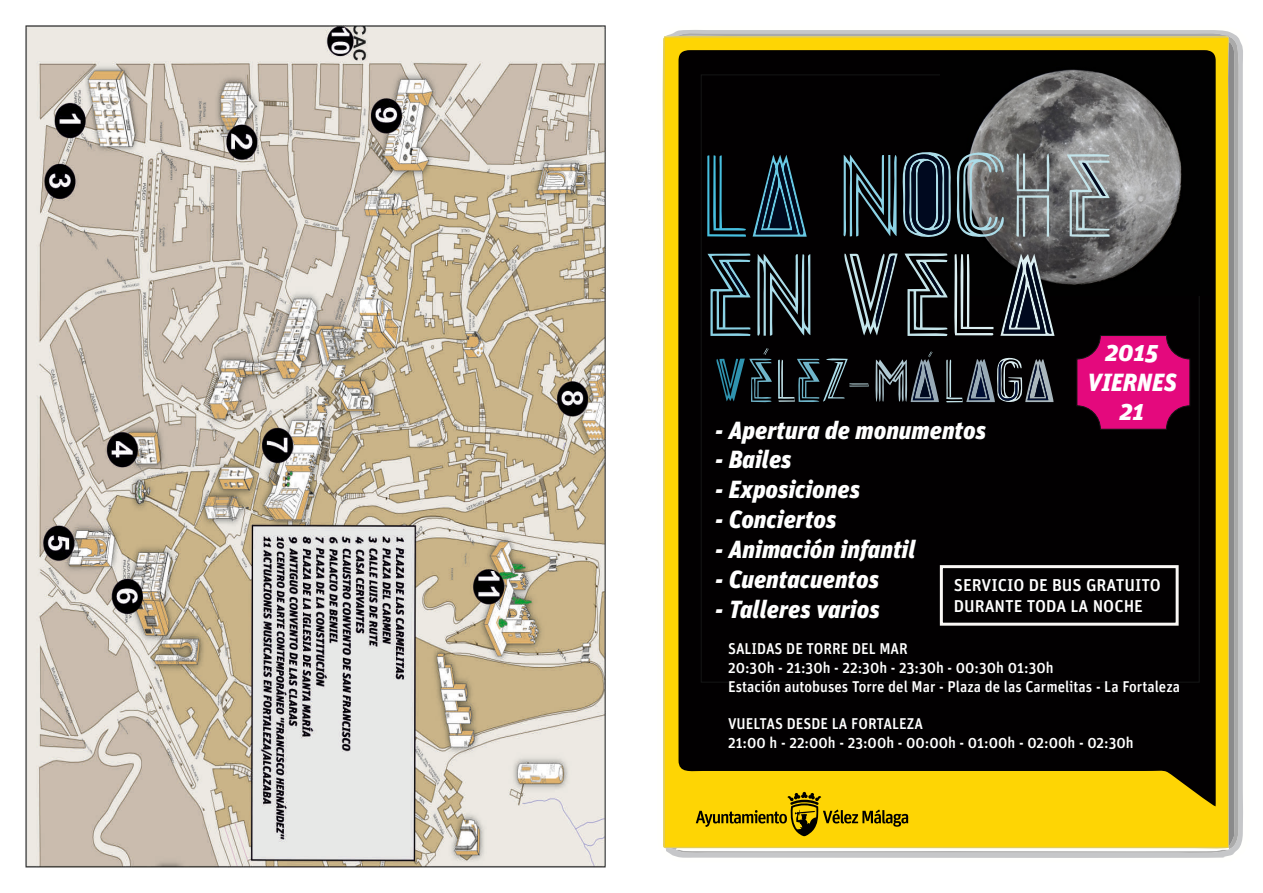
<style>
.page{position:relative;width:1263px;height:893px;background:#fff}
.page>*{position:absolute;margin:0;border:0;box-sizing:border-box;transform-origin:0 0}
.t1{font:italic 900 24.75px/29.8px "Unit";color:#fff;text-align:center}
.t2{font:500 17.1px/20.7px "Unit";color:#fff}
.t3{font:500 15.6px/18.8px "Unit";color:#fff;scale:.96 1}
</style>
<div class="page">
<svg style="left:665px;top:33px;width:575px;height:821px;background:#76640f"></svg>
<svg style="left:1227px;top:41px;width:7px;height:806px;background:#a49d76"></svg>
<div style="left:700px;top:74px;width:500px;height:609px;background:#020001"></div>
<svg style="left:696px;top:792px;width:212px;height:44px;background:#d2b003"></svg>
<img style="left:940px;top:55px;width:270px;height:240px">
<svg style="left:843px;top:150px;width:161px;height:93px;background:#36444b"></svg>
<svg style="left:1016px;top:153px;width:34px;height:84px;background:#797f81"></svg>
<svg style="left:843px;top:252px;width:55px;height:84px;background:#2d3337"></svg>
<svg style="left:954px;top:252px;width:40px;height:84px;background:#2f3233"></svg>
<svg style="left:706px;top:155px;width:41px;height:82px;background:#0f242b"></svg>
<svg style="left:753px;top:155px;width:54px;height:82px;background:#172f3e"></svg>
<svg style="left:1000px;top:254px;width:54px;height:82px;background:#3f464f"></svg>
<svg style="left:707px;top:253px;width:103px;height:84px;background:#2a383d"></svg>
<svg style="left:905px;top:253px;width:43px;height:84px;background:#363e41"></svg>
<svg style="left:1067px;top:153px;width:44px;height:84px;background:#868e90"></svg>
<svg style="left:938px;top:564px;width:242px;height:63px;background:#1e1c1d"></svg>
<svg style="left:1076px;top:335px;width:114px;height:95px;background:#b70765"></svg>
<svg style="left:778px;top:358px;width:91px;height:44px;background:#1e282b"></svg>
<svg style="left:946px;top:356px;width:107px;height:48px;background:#363c43"></svg>
<svg style="left:716px;top:348px;width:56px;height:55px;background:#14282f"></svg>
<svg style="left:875px;top:351px;width:64px;height:51px;background:#363c42"></svg>
<img style="left:26px;top:26px;width:580px;height:841px">
<h1 class="t1" style="left:1087px;top:340px;width:91px">2015<br>VIERNES<br>21</h1>
<h1 class="t1" style="left:715px;top:418px;width:272px">- Apertura de monumentos</h1>
<h1 class="t1" style="left:715px;top:448px;width:78px">- Bailes</h1>
<h1 class="t1" style="left:715px;top:478px;width:146px">- Exposiciones</h1>
<h1 class="t1" style="left:715px;top:508px;width:123px">- Conciertos</h1>
<h1 class="t1" style="left:715px;top:538px;width:202px">- Animación infantil</h1>
<h1 class="t1" style="left:715px;top:568px;width:165px">- Cuentacuentos</h1>
<h1 class="t1" style="left:715px;top:597px;width:166px">- Talleres varios</h1>
<p class="t2" style="left:954px;top:577px;width:209px">SERVICIO DE BUS GRATUITO<br>DURANTE TODA LA NOCHE</p>
<p class="t3" style="left:728px;top:641px;width:472px">SALIDAS DE TORRE DEL MAR<br>20:30h - 21:30h - 22:30h - 23:30h - 00:30h 01:30h<br>Estación autobuses Torre del Mar - Plaza de las Carmelitas - La Fortaleza</p>
<p class="t3" style="left:728px;top:717px;width:424px">VUELTAS DESDE LA FORTALEZA<br>21:00 h - 22:00h - 23:00h - 00:00h - 01:00h - 02:00h - 02:30h</p>
</div>
